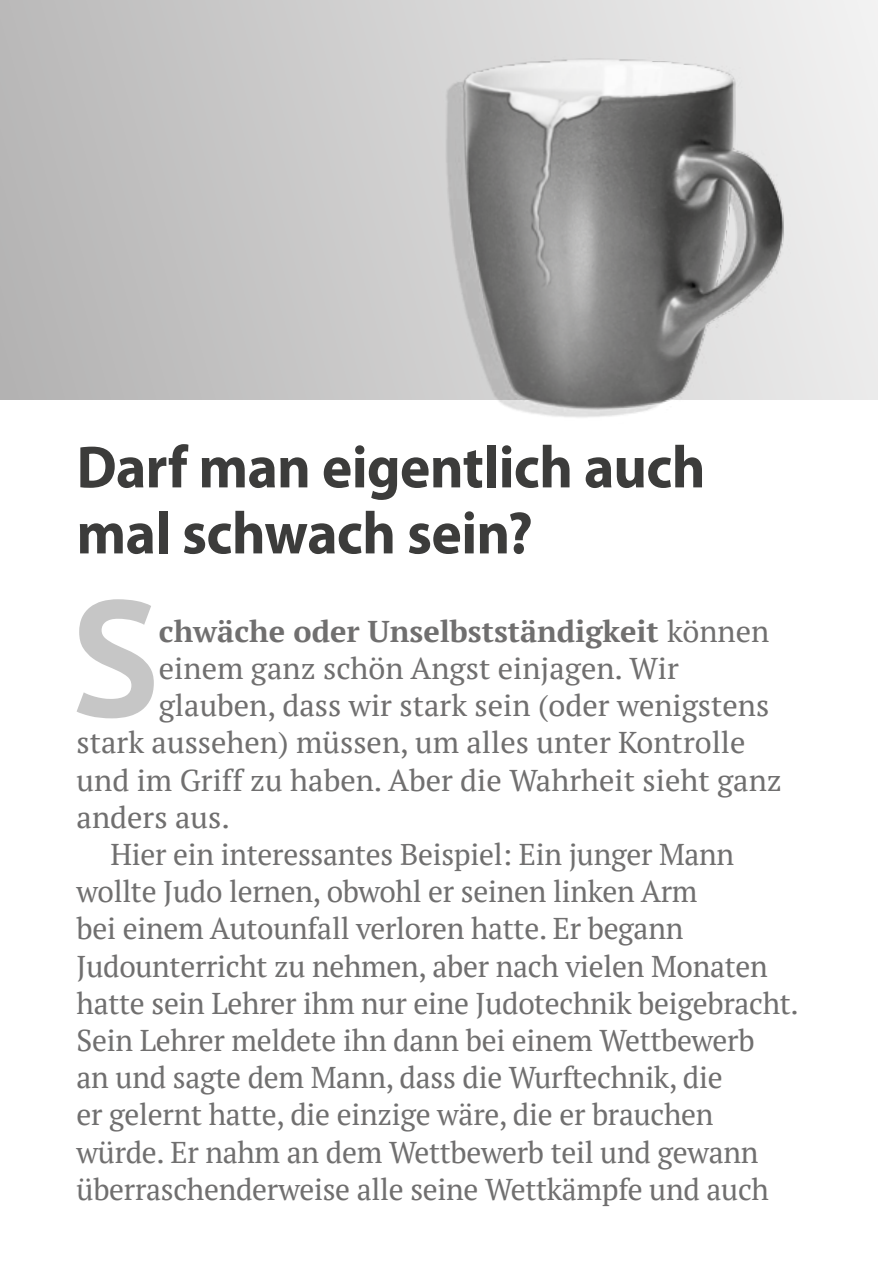
<style>
.page{position:relative;width:878px;height:1283px;background:#fff}
.page>*{position:absolute;margin:0;border:0;box-sizing:border-box;transform-origin:0 0}
.t1{font:700 163.5px "PT Sans";color:#c6c6c6}
.t2{font:700 60px/66px "Myriad Pro";letter-spacing:-.01em;color:#3c3c3b;scale:.96 1}
.t3{font:30px "PT Serif";letter-spacing:-.01em;color:#706f6f}
.t4{font:700 30px "PT Serif";color:#706f6f}
.s1{font-weight:400}
</style>
<div class="page">
<svg style="left:0;top:0;width:878px;height:400px;background:#d1d1d1"></svg>
<img style="left:59px;top:0;width:763px;height:418px">
<h2 class="t2" style="left:77px;top:432px;width:656px">Darf man eigentlich auch mal schwach sein?</h2>
<h1 class="t1" style="left:72px;top:551px;width:88px">S</h1>
<p class="t4" style="left:159px;top:611px;width:612px">chwäche oder Unselbstständigkeit <span class="s1">können</span></p>
<p class="t3" style="left:159px;top:649px;width:521px">einem ganz schön Angst einjagen. Wir</p>
<p class="t3" style="left:159px;top:686px;width:612px">glauben, dass wir stark sein (oder wenigstens</p>
<p class="t3" style="left:77px;top:723px;width:670px">stark aussehen) müssen, um alles unter Kontrolle</p>
<p class="t3" style="left:77px;top:760px;width:706px">und im Griff zu haben. Aber die Wahrheit sieht ganz</p>
<p class="t3" style="left:77px;top:797px;width:155px">anders aus.</p>
<p class="t3" style="left:111px;top:835px;width:625px">Hier ein interessantes Beispiel: Ein junger Mann</p>
<p class="t3" style="left:77px;top:872px;width:622px">wollte Judo lernen, obwohl er seinen linken Arm</p>
<p class="t3" style="left:77px;top:909px;width:608px">bei einem Autounfall verloren hatte. Er begann</p>
<p class="t3" style="left:77px;top:946px;width:692px">Judounterricht zu nehmen, aber nach vielen Monaten</p>
<p class="t3" style="left:77px;top:983px;width:723px">hatte sein Lehrer ihm nur eine Judotechnik beigebracht.</p>
<p class="t3" style="left:77px;top:1021px;width:679px">Sein Lehrer meldete ihn dann bei einem Wettbewerb</p>
<p class="t3" style="left:77px;top:1058px;width:647px">an und sagte dem Mann, dass die Wurftechnik, die</p>
<p class="t3" style="left:77px;top:1095px;width:638px">er gelernt hatte, die einzige wäre, die er brauchen</p>
<p class="t3" style="left:77px;top:1132px;width:683px">würde. Er nahm an dem Wettbewerb teil und gewann</p>
<p class="t3" style="left:77px;top:1169px;width:694px">überraschenderweise alle seine Wettkämpfe und auch</p>
</div>
